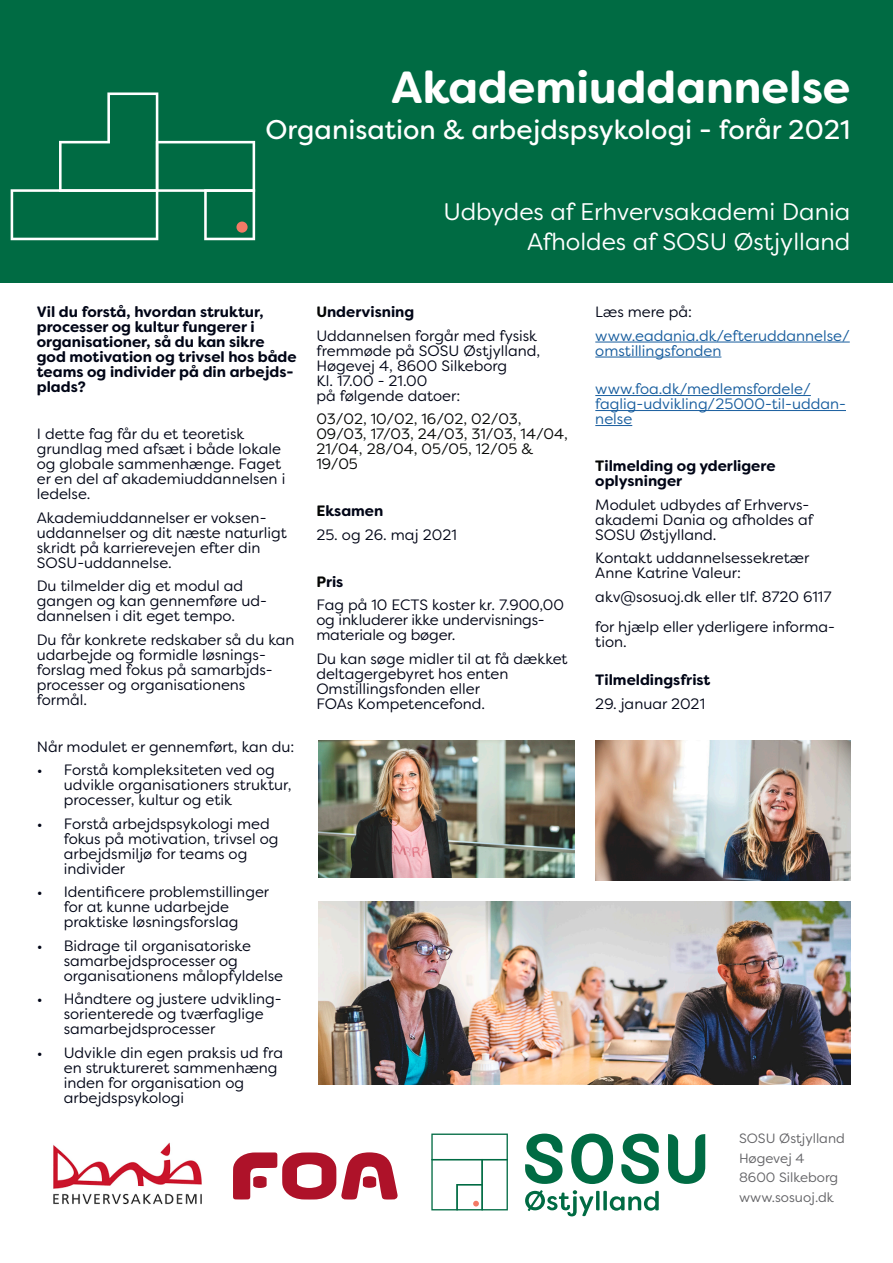
<style>
.page{position:relative;width:893px;height:1263px;background:#fff}
.page>*{position:absolute;margin:0;border:0;box-sizing:border-box;transform-origin:0 0}
.Overskrift_i_topbox{font:700 45px "Filson Soft";color:#fff}
.Overskrift_i_topbox-2{font:27px "Filson Soft";color:#fff}
.Overskrift_i_topbox-3{font:24px "Filson Soft";color:#fff}
.under_overskrift{font:24px "Filson Soft";color:#fff}
.brødtekst{font:15px/15px "Filson Soft";color:#000516}
.brødtekst-2{font:700 15px/15px "Filson Soft";color:#000516}
.brødtekst-3{font:15px/15px "Filson Soft";color:#175d9e}
.brødtekst-4{font:15px/15px "Filson Soft";color:#040503}
.Brødtekst{font:13.5px "Filson Soft";color:#636366}
.s1{color:#040503}
</style>
<div class="page">
<svg style="left:621px;top:1133px;width:38px;height:51px"></svg>
<svg style="left:571px;top:1133px;width:42px;height:51px"></svg>
<svg style="left:525px;top:1133px;width:38px;height:51px"></svg>
<svg style="left:431px;top:1133px;width:77px;height:77px"></svg>
<svg style="left:525px;top:1190px;width:69px;height:26px"></svg>
<hr style="left:596px;top:1191px;width:3px;height:19px;background:#006b43">
<svg style="left:603px;top:1191px;width:4px;height:19px"></svg>
<svg style="left:610px;top:1191px;width:49px;height:20px"></svg>
<svg style="left:668px;top:1134px;width:37px;height:50px"></svg>
<div style="left:0;top:0;width:893px;height:282px;background:#006b43"></div>
<hr style="left:595px;top:342px;width:255px;height:1px;background:#175d9e">
<hr style="left:595px;top:357px;width:126px;height:1px;background:#175d9e">
<hr style="left:595px;top:395px;width:216px;height:1px;background:#175d9e">
<hr style="left:595px;top:410px;width:251px;height:1px;background:#175d9e">
<hr style="left:595px;top:425px;width:37px;height:1px;background:#175d9e">
<img style="left:319px;top:901px;width:531px;height:183px">
<img style="left:595px;top:741px;width:255px;height:139px">
<img style="left:319px;top:741px;width:255px;height:137px">
<svg style="left:233px;top:1152px;width:165px;height:47px"></svg>
<img style="left:53px;top:1142px;width:149px;height:63px">
<svg style="left:11px;top:92px;width:244px;height:148px"></svg>
<div style="left:236px;top:222px;width:12px;height:11px;background:#f37a66;border-radius:50%"></div>
<p class="Overskrift_i_topbox" style="left:391px;top:58px;width:461px">Akademiuddannelse</p>
<p class="Overskrift_i_topbox-2" style="left:266px;top:112px;width:586px">Organisation &amp; arbejdspsykologi - forår 2021</p>
<p class="brødtekst-2" style="left:37px;top:304px;width:261px">Vil du forstå, hvordan struktur, processer og kultur fungerer i organisationer, så du kan sikre god motivation og trivsel hos både teams og individer på din arbejds&shy;plads?</p>
<p class="brødtekst" style="left:37px;top:426px;width:250px">I dette fag får du et teoretisk grundlag med afsæt i både lokale og globale sammenhænge. Faget er en del af akademiuddannelsen i ledelse.</p>
<p class="brødtekst" style="left:37px;top:510px;width:252px">Akademiuddannelser er voksen&shy;uddannelser og dit næste naturligt skridt på karrierevejen efter din<br>SOSU-uddannelse.</p>
<p class="brødtekst" style="left:37px;top:578px;width:232px">Du tilmelder dig et modul ad gangen og kan gennemføre ud&shy;dannelsen i dit eget tempo.</p>
<p class="brødtekst" style="left:37px;top:632px;width:259px">Du får konkrete redskaber så du kan udarbejde og formidle løsnings&shy;forslag med fokus på samarbjds&shy;processer og organisationens formål.</p>
<p class="brødtekst" style="left:37px;top:739px;width:259px">Når modulet er gennemført, kan du:</p>
<p class="brødtekst" style="left:64px;top:762px;width:229px;text-indent:-27px">• Forstå kompleksiteten ved og udvikle organisationers struktur, processer, kultur og etik</p>
<p class="brødtekst" style="left:64px;top:816px;width:216px;text-indent:-27px">• Forstå arbejdspsykologi med fokus på motivation, trivsel og arbejdsmiljø for teams og individer</p>
<p class="brødtekst" style="left:64px;top:884px;width:207px;text-indent:-27px">• Identificere problemstillinger for at kunne udarbejde praktiske løsningsforslag</p>
<p class="brødtekst" style="left:64px;top:938px;width:221px;text-indent:-27px">• Bidrage til organisatoriske samarbejdsprocesser og organisationens målopfyldelse</p>
<p class="brødtekst" style="left:64px;top:991px;width:219px;text-indent:-27px">• Håndtere og justere udvikling&shy;sorienterede og tværfaglige samarbejdsprocesser</p>
<p class="brødtekst" style="left:64px;top:1045px;width:221px;text-indent:-27px">• Udvikle din egen praksis ud fra en struktureret sammenhæng inden for organisation og arbejdspsykologi</p>
<p class="Overskrift_i_topbox-3" style="left:443px;top:196px;width:409px">Udbydes af Erhvervsakademi Dania</p>
<p class="under_overskrift" style="left:527px;top:226px;width:325px">Afholdes af SOSU Østjylland</p>
<p class="brødtekst-2" style="left:316px;top:304px;width:99px"><span class="s1">U</span>ndervisning</p>
<p class="brødtekst" style="left:316px;top:328px;width:225px">Uddannelsen forgår med fysisk fremmøde på SOSU Østjylland,<br>Høgevej 4, 8600 Silkeborg<br>Kl. 17.00 - 21.00<br>på følgende datoer:</p>
<p class="brødtekst-4" style="left:316px;top:411px;width:253px">03/02, 10/02, 16/02, 02/03,<br>09/03, 17/03, 24/03, 31/03, 14/04,<br>21/04, 28/04, 05/05, 12/05 &amp;<br>19/05</p>
<p class="brødtekst-2" style="left:316px;top:503px;width:68px"><span class="s1">E</span>ksamen</p>
<p class="brødtekst" style="left:316px;top:527px;width:142px">25. og 26. maj 2021</p>
<p class="brødtekst-2" style="left:316px;top:574px;width:29px"><span class="s1">P</span>ris</p>
<p class="brødtekst" style="left:316px;top:597px;width:249px">Fag på 10 ECTS koster kr. 7.900,00 og inkluderer ikke undervisnings&shy;materiale og bøger.</p>
<p class="brødtekst" style="left:316px;top:651px;width:253px">Du kan søge midler til at få dækket deltagergebyret hos enten<br>Omstillingsfonden eller<br>FOAs Kompetencefond.</p>
<p class="brødtekst" style="left:595px;top:304px;width:98px">Læs mere på:</p>
<p class="brødtekst-3" style="left:595px;top:328px;width:256px">www.eadania.dk/efteruddannelse/ omstillingsfonden</p>
<p class="brødtekst-3" style="left:595px;top:381px;width:252px">www.foa.dk/medlemsfordele/ faglig-udvikling/25000-til-uddan&shy;nelse</p>
<p class="brødtekst-2" style="left:595px;top:458px;width:182px"><span class="s1">T</span>ilmelding og yderligere oplysninger</p>
<p class="brødtekst" style="left:595px;top:497px;width:219px">Modulet udbydes af Erhvervs&shy;akademi Dania og afholdes af<br>SOSU Østjylland.</p>
<p class="brødtekst" style="left:595px;top:550px;width:216px">Kontakt uddannelsessekretær<br>Anne Katrine Valeur:</p>
<p class="brødtekst" style="left:595px;top:581px;width:241px;line-height:30px">akv@sosuoj.dk eller tlf. 8720 6117 for hjælp eller yderligere informa-</p>
<p class="brødtekst" style="left:595px;top:634px;width:33px">tion.</p>
<p class="brødtekst-2" style="left:595px;top:672px;width:117px">Tilmeldingsfrist</p>
<p class="brødtekst" style="left:595px;top:696px;width:111px">29. januar 2021</p>
<p class="Brødtekst" style="left:739px;top:1130px;width:107px">SOSU Østjylland</p>
<p class="Brødtekst" style="left:739px;top:1149px;width:67px">Høgevej 4</p>
<p class="Brødtekst" style="left:739px;top:1169px;width:101px">8600 Silkeborg</p>
<p class="Brødtekst" style="left:739px;top:1188px;width:96px">www.sosuoj.dk</p>
</div>
